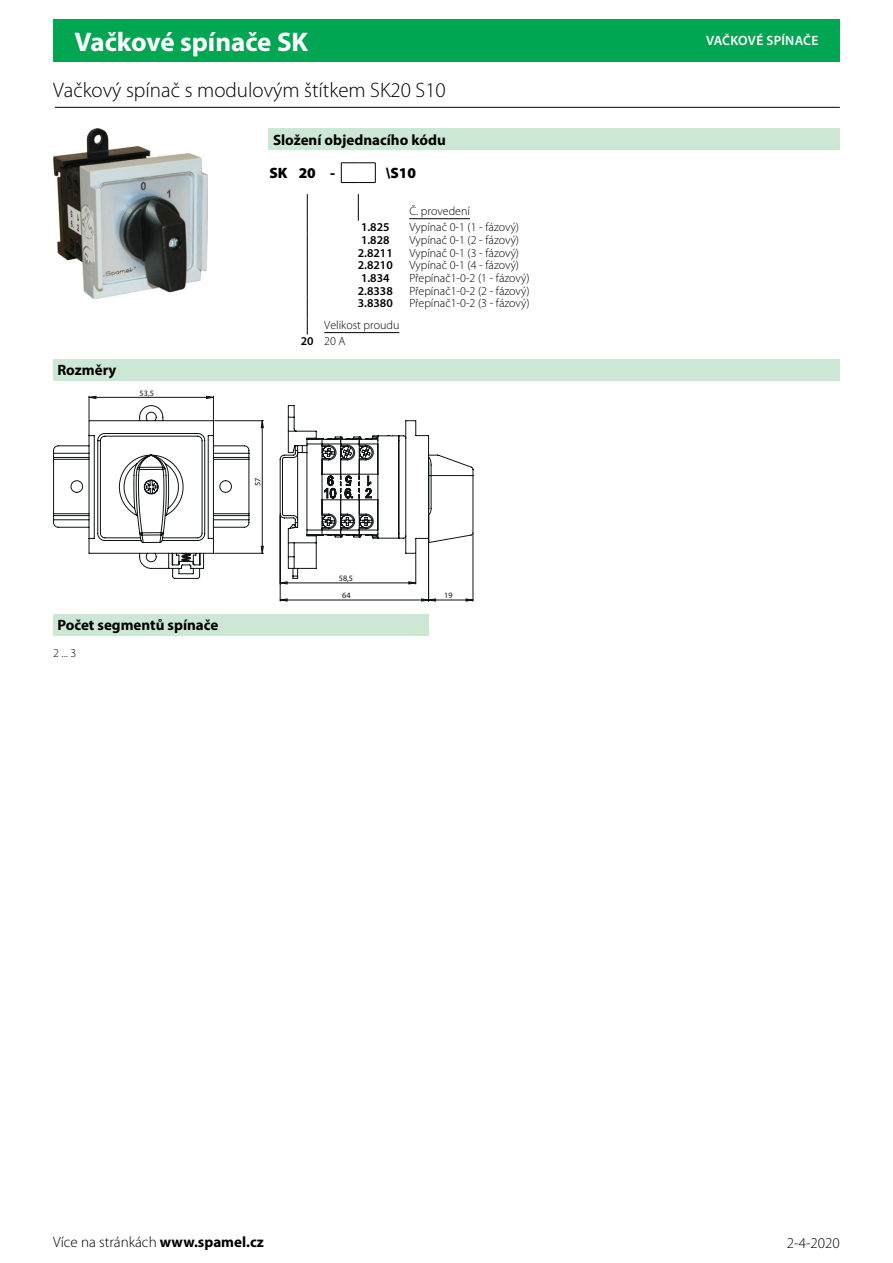
<style>
.page{position:relative;width:893px;height:1263px;background:#fff}
.page>*{position:absolute;margin:0;border:0;box-sizing:border-box;transform-origin:0 0}
.t1{font:700 27px "Myriad Pro";color:#fff}
.t2{font:300 21px "Myriad Pro";color:#000}
.Überschrift{font:700 15px "Myriad Pro";color:#000}
.t3{font:300 15px "Myriad Pro";color:#000}
.TS_Bestellschlüssel{font:900 15px "Myriad Pro";color:#000}
.t4{font:600 13.5px "Myriad Pro";letter-spacing:.02em;color:#fff}
.TS_links{font:300 12px "Myriad Pro";color:#000}
.TS_fett_zentriert{font:600 12px "Myriad Pro";color:#000}
.TS_links_unterstrich{font:300 12px "Myriad Pro";color:#000}
.Text_normal_block{font:300 12px "Myriad Pro";color:#000}
.Cecha_Wymiary{font:8.25px/17.1px "Myriad Pro";color:#101415;text-align:center}
.s1{font-weight:700}
</style>
<div class="page">
<div style="left:53px;top:19px;width:787px;height:43px;background:#00a651"></div>
<div style="left:53px;top:614px;width:376px;height:21px;background:#cce7d3"></div>
<hr style="left:415px;top:554px;width:1px;height:30px;background:#101415">
<hr style="left:473px;top:534px;width:1px;height:67px;background:#101415">
<hr style="left:428px;top:539px;width:1px;height:62px;background:#101415">
<hr style="left:280px;top:515px;width:1px;height:86px;background:#101415">
<svg style="left:281px;top:582px;width:134px;height:2px"></svg>
<svg style="left:281px;top:599px;width:192px;height:2px"></svg>
<svg style="left:89px;top:396px;width:125px;height:9px"></svg>
<svg style="left:53px;top:405px;width:420px;height:174px"></svg>
<div style="left:53px;top:359px;width:787px;height:21px;background:#cce7d3"></div>
<div style="left:269px;top:129px;width:571px;height:21px;background:#cce7d3"></div>
<svg style="left:341px;top:163px;width:35px;height:20px"></svg>
<svg style="left:358px;top:194px;width:1px;height:27px"></svg>
<svg style="left:307px;top:194px;width:1px;height:141px"></svg>
<hr style="left:409px;top:218px;width:61px;height:1px;background:#000">
<hr style="left:324px;top:332px;width:75px;height:1px;background:#000">
<hr style="left:55px;top:107px;width:785px;height:1px;background:#000">
<img style="left:53px;top:129px;width:155px;height:170px">
<h1 class="t1" style="left:74px;top:24px;width:235px">Vačkové spínače SK</h1>
<p class="t2" style="left:53px;top:78px;width:394px">Vačkový spínač s modulovým štítkem SK20 S10</p>
<p class="Überschrift" style="left:57px;top:360px;width:61px">Rozměry</p>
<p class="Cecha_Wymiary" style="left:140px;top:384px;width:16px">53,5</p>
<p class="Überschrift" style="left:57px;top:615px;width:162px">Počet segmentů spínače</p>
<p class="Text_normal_block" style="left:53px;top:646px;width:25px">2 ... 3</p>
<p class="Überschrift" style="left:273px;top:130px;width:174px">Složení objednacího kódu</p>
<p class="TS_Bestellschlüssel" style="left:269px;top:163px;width:20px">SK</p>
<p class="TS_Bestellschlüssel" style="left:299px;top:163px;width:19px">20</p>
<p class="TS_Bestellschlüssel" style="left:330px;top:163px;width:6px">-</p>
<p class="TS_Bestellschlüssel" style="left:386px;top:163px;width:32px">\S10</p>
<p class="TS_links_unterstrich" style="left:409px;top:204px;width:62px">Č. provedení</p>
<p class="TS_fett_zentriert" style="left:361px;top:219px;width:30px">1.825</p>
<p class="TS_links" style="left:409px;top:220px;width:111px">Vypínač 0-1 (1 - fázový)</p>
<p class="TS_fett_zentriert" style="left:361px;top:232px;width:30px">1.828</p>
<p class="TS_links" style="left:409px;top:233px;width:111px">Vypínač 0-1 (2 - fázový)</p>
<p class="TS_fett_zentriert" style="left:358px;top:245px;width:36px">2.8211</p>
<p class="TS_links" style="left:409px;top:246px;width:111px">Vypínač 0-1 (3 - fázový)</p>
<p class="TS_fett_zentriert" style="left:358px;top:258px;width:36px">2.8210</p>
<p class="TS_links" style="left:409px;top:259px;width:111px">Vypínač 0-1 (4 - fázový)</p>
<p class="TS_fett_zentriert" style="left:361px;top:271px;width:30px">1.834</p>
<p class="TS_links" style="left:409px;top:272px;width:122px">Přepínač1-0-2 (1 - fázový)</p>
<p class="TS_fett_zentriert" style="left:358px;top:283px;width:36px">2.8338</p>
<p class="TS_links" style="left:409px;top:285px;width:122px">Přepínač1-0-2 (2 - fázový)</p>
<p class="TS_fett_zentriert" style="left:358px;top:295px;width:36px">3.8380</p>
<p class="TS_links" style="left:409px;top:296px;width:122px">Přepínač1-0-2 (3 - fázový)</p>
<p class="TS_links_unterstrich" style="left:324px;top:318px;width:77px">Velikost proudu</p>
<p class="TS_fett_zentriert" style="left:301px;top:333px;width:14px">20</p>
<p class="TS_links" style="left:324px;top:334px;width:23px">20 A</p>
<p class="Cecha_Wymiary" style="left:249px;top:486px;width:10px;rotate:-90deg">57</p>
<p class="Cecha_Wymiary" style="left:339px;top:570px;width:16px">58,5<br>64</p>
<p class="Cecha_Wymiary" style="left:444px;top:587px;width:10px">19</p>
<p class="t4" style="left:706px;top:32px;width:114px">VAČKOVÉ SPÍNAČE</p>
<p class="t3" style="left:53px;top:1234px;width:212px">Více na stránkách <span class="s1">www.spamel.cz</span></p>
<p class="t3" style="left:787px;top:1234px;width:54px">2-4-2020</p>
</div>
